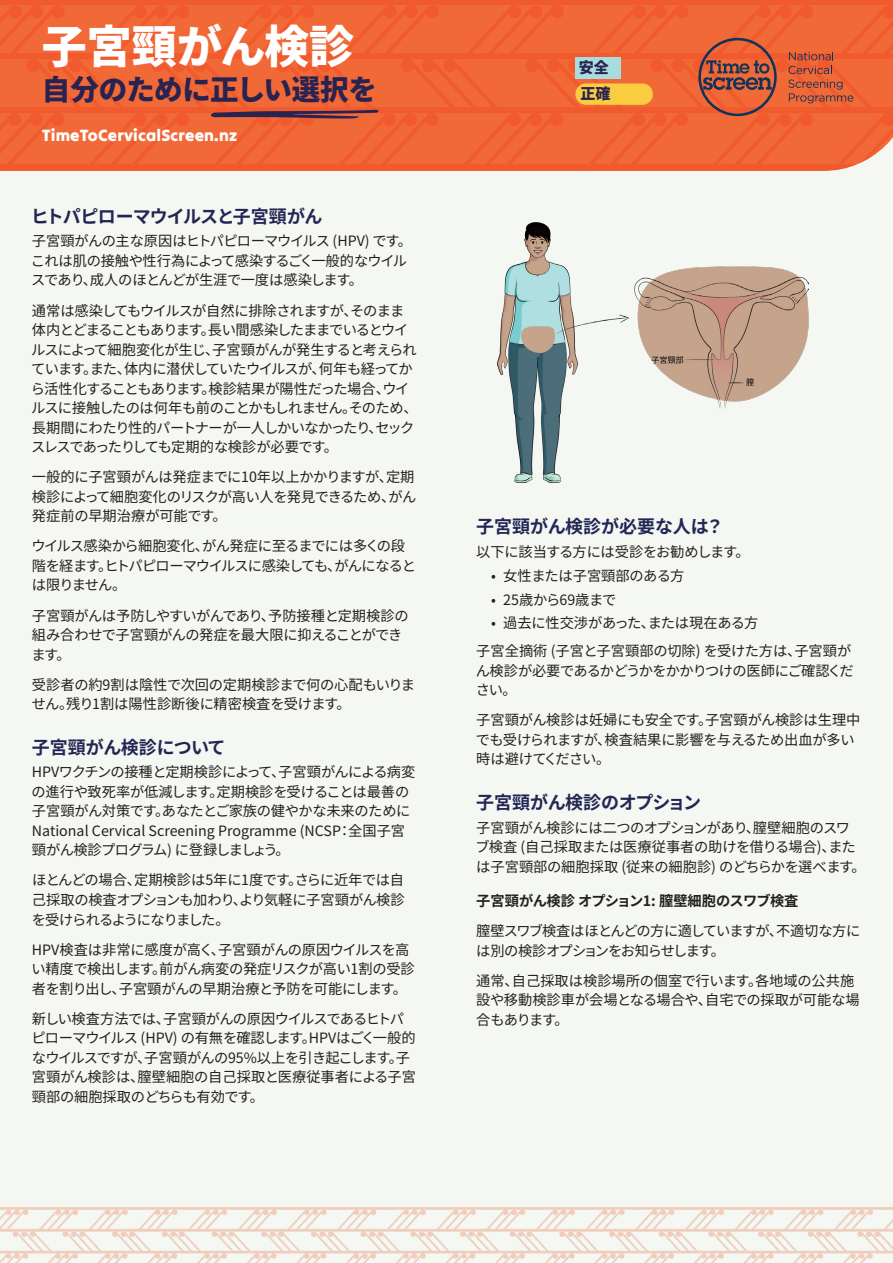
<style>
.page{position:relative;width:893px;height:1263px;background:#f5f7f2}
.page>*{position:absolute;margin:0;border:0;box-sizing:border-box;transform-origin:0 0}
.t1{font:900 45px "Noto Sans CJ Kjp";color:#fff}
.t2{font:900 28.5px "Noto Sans CJ Kjp";letter-spacing:-.015em;color:#282350}
.TR_heading{font:700 18px "Noto Sans CJ Kjp";letter-spacing:-.025em;color:#212654}
.TR_heading-2{font:700 18px "Noto Sans CJ Kjp";letter-spacing:-.05em;color:#212654}
.TR_heading-3{font:700 18px "Noto Sans CJ Kjp";color:#212654}
.t3{font:16.5px "Tilt Warp";letter-spacing:.01em;color:#fff}
.t4{font:900 15px "Noto Sans CJ Kjp";color:#282350}
.TR_body{font:14.25px/19.5px "Noto Sans CJ Kjp";letter-spacing:-.025em;color:#231f20}
.TR_body-2{font:14.25px/19.5px "Noto Sans CJ Kjp";letter-spacing:-.055em;color:#231f20}
.TR_body-3{font:14.25px/19.5px "Noto Sans CJ Kjp";letter-spacing:-.005em;color:#231f20}
.TR_body-4{font:14.25px/19.5px "Noto Sans CJ Kjp";letter-spacing:-.06em;color:#231f20}
.TR_subhead{font:700 14.25px "Noto Sans CJ Kjp";letter-spacing:-.03em;color:#231f20}
</style>
<div class="page">
<img style="left:497px;top:222px;width:312px;height:261px">
<img style="left:0;top:1207px;width:893px;height:56px">
<svg style="left:0;top:0;width:893px;height:170px;background:#ed6537"></svg>
<div style="left:575px;top:83px;width:78px;height:22px;background:#facc3f;border-radius:11px"></div>
<p class="t1" style="left:42px;top:21px;width:314px">子宮頸がん検診</p>
<p class="t2" style="left:42px;top:74px;width:337px">自分のために正しい選択を</p>
<p class="t3" style="left:42px;top:122px;width:197px">TimeToCervicalScreen.nz</p>
<p class="TR_heading-2" style="left:31px;top:206px;width:293px">ヒトパピローマウイルスと子宮頸がん</p>
<p class="TR_body" style="left:31px;top:232px;width:383px">子宮頸がんの主な原因はヒトパピローマウイルス (HPV) です。これは肌の接触や性行為によって感染するごく一般的なウイルスであり、成人のほとんどが生涯で一度は感染します。</p>
<p class="TR_body-2" style="left:31px;top:301px;width:388px">通常は感染してもウイルスが自然に排除されますが、そのまま体内とどまることもあります。長い間感染したままでいるとウイルスによって細胞変化が生じ、子宮頸がんが発生すると考えられています。また、体内に潜伏していたウイルスが、何年も経ってから活性化することもあります。検診結果が陽性だった場合、ウイルスに接触したのは何年も前のことかもしれません。そのため、長期間にわたり性的パートナーが一人しかいなかったり、セックスレスであったりしても定期的な検診が必要です。</p>
<p class="TR_body" style="left:32px;top:468px;width:386px">一般的に子宮頸がんは発症までに10年以上かかりますが、定期検診によって細胞変化のリスクが高い人を発見できるため、がん発症前の早期治療が可能です。</p>
<p class="TR_body-4" style="left:31px;top:537px;width:386px">ウイルス感染から細胞変化、がん発症に至るまでには多くの段階を経ます。ヒトパピローマウイルスに感染しても、がんになるとは限りません。</p>
<p class="TR_body" style="left:31px;top:606px;width:379px">子宮頸がんは予防しやすいがんであり、予防接種と定期検診の組み合わせで子宮頸がんの発症を最大限に抑えることができます。</p>
<p class="TR_body-3" style="left:32px;top:675px;width:385px">受診者の約9割は陰性で次回の定期検診まで何の心配もいりません。残り1割は陽性診断後に精密検査を受けます。</p>
<p class="TR_heading" style="left:32px;top:737px;width:195px">子宮頸がん検診について</p>
<p class="TR_body" style="left:32px;top:763px;width:385px">HPVワクチンの接種と定期検診によって、子宮頸がんによる病変の進行や致死率が低減します。定期検診を受けることは最善の子宮頸がん対策です。あなたとご家族の健やかな未来のためにNational Cervical Screening Programme (NCSP：全国子宮頸がん検診プログラム) に登録しましょう。</p>
<p class="TR_body" style="left:32px;top:871px;width:375px;text-align:justify">ほとんどの場合、定期検診は5年に1度です。さらに近年では自己採取の検査オプションも加わり、より気軽に子宮頸がん検診を受けられるようになりました。</p>
<p class="TR_body" style="left:32px;top:940px;width:385px">HPV検査は非常に感度が高く、子宮頸がんの原因ウイルスを高い精度で検出します。前がん病変の発症リスクが高い1割の受診者を割り出し、子宮頸がんの早期治療と予防を可能にします。</p>
<p class="TR_body" style="left:32px;top:1009px;width:386px">新しい検査方法では、子宮頸がんの原因ウイルスであるヒトパピローマウイルス (HPV) の有無を確認します。HPVはごく一般的なウイルスですが、子宮頸がんの95%以上を引き起こします。子宮頸がん検診は、膣壁細胞の自己採取と医療従事者による子宮頸部の細胞採取のどちらも有効です。</p>
<p class="t4" style="left:579px;top:59px;width:31px">安全</p>
<p class="t4" style="left:581px;top:85px;width:31px">正確</p>
<p class="TR_heading-3" style="left:476px;top:516px;width:249px">子宮頸がん検診が必要な人は？</p>
<p class="TR_body" style="left:476px;top:542px;width:275px">以下に該当する方には受診をお勧めします。</p>
<p class="TR_body" style="left:491px;top:566px;width:195px">• 女性または子宮頸部のある方</p>
<p class="TR_body" style="left:491px;top:590px;width:127px">• 25歳から69歳まで</p>
<p class="TR_body" style="left:491px;top:614px;width:269px">• 過去に性交渉があった、または現在ある方</p>
<p class="TR_body" style="left:476px;top:642px;width:379px">子宮全摘術 (子宮と子宮頸部の切除) を受けた方は、子宮頸がん検診が必要であるかどうかをかかりつけの医師にご確認ください。</p>
<p class="TR_body" style="left:476px;top:711px;width:386px">子宮頸がん検診は妊婦にも安全です。子宮頸がん検診は生理中でも受けられますが、検査結果に影響を与えるため出血が多い時は避けてください。</p>
<p class="TR_heading" style="left:476px;top:792px;width:226px">子宮頸がん検診のオプション</p>
<p class="TR_body" style="left:475px;top:818px;width:392px">子宮頸がん検診には二つのオプションがあり、膣壁細胞のスワブ検査 (自己採取または医療従事者の助けを借りる場合)、または子宮頸部の細胞採取 (従来の細胞診) のどちらかを選べます。</p>
<p class="TR_subhead" style="left:476px;top:893px;width:324px">子宮頸がん検診 オプション1: 膣壁細胞のスワブ検査</p>
<p class="TR_body-4" style="left:476px;top:921px;width:386px">膣壁スワブ検査はほとんどの方に適していますが、不適切な方には別の検診オプションをお知らせします。</p>
<p class="TR_body-3" style="left:476px;top:971px;width:385px">通常、自己採取は検診場所の個室で行います。各地域の公共施設や移動検診車が会場となる場合や、自宅での採取が可能な場合もあります。</p>
</div>
